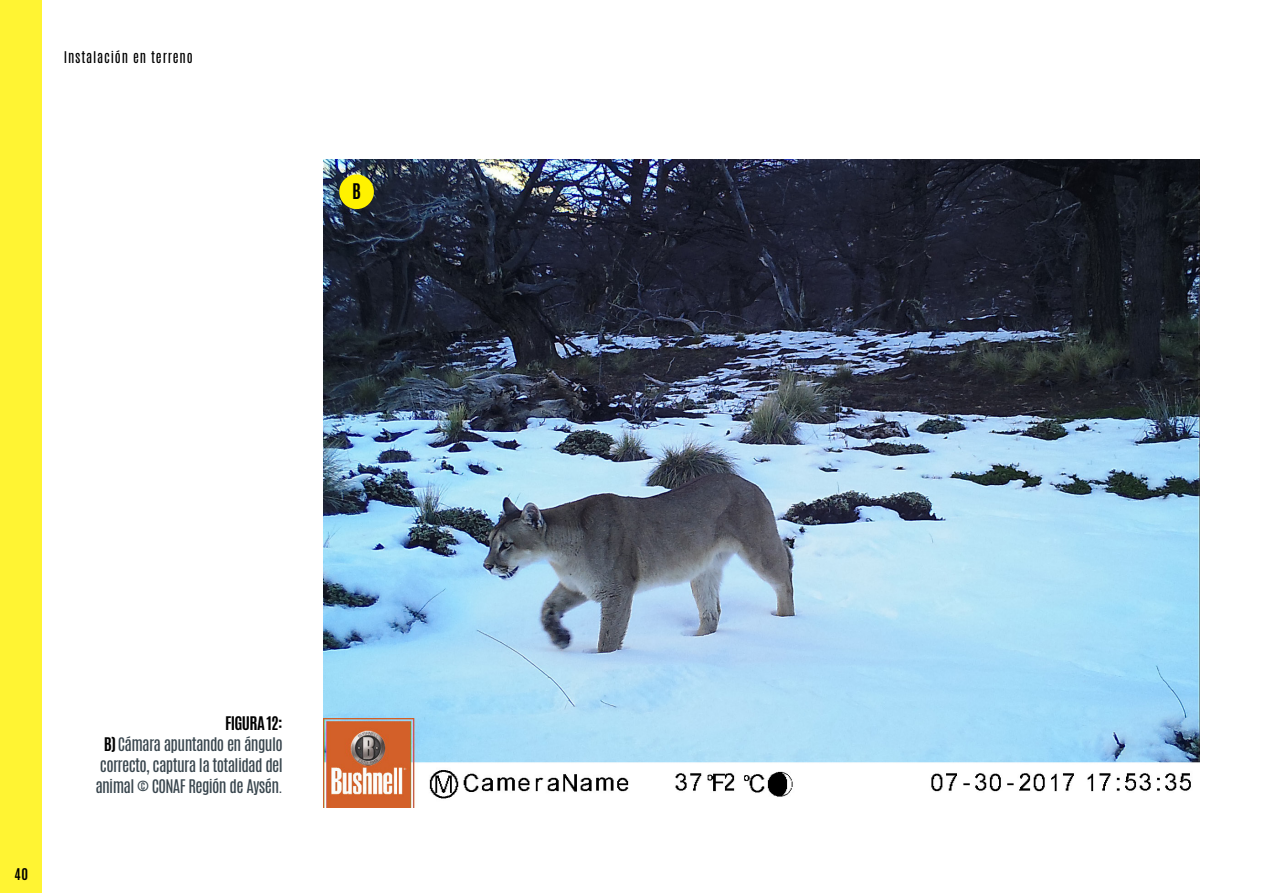
<style>
.page{position:relative;width:1263px;height:893px;background:#fff}
.page>*{position:absolute;margin:0;border:0;box-sizing:border-box;transform-origin:0 0}
.t1{font:700 18px "Antonio";color:#000}
.t2{font:15.6px/21px "Antonio";letter-spacing:-.04em;color:#39464e;text-align:right;scale:1.05 1}
.t3{font:13.5px "Antonio";letter-spacing:.06em;color:#000}
.t4{font:700 13.5px "Antonio";color:#000}
.s1{font-weight:700;color:#000}
.s2{font-size:16.5px}
</style>
<div class="page">
<div style="left:0;top:0;width:42px;height:893px;background:#fff433"></div>
<img style="left:323px;top:159px;width:876px;height:649px">
<div style="left:339px;top:174px;width:35px;height:35px;background:#fff200;border-radius:50%"></div>
<p class="t3" style="left:64px;top:48px;width:131px">Instalación en terreno</p>
<p class="t1" style="left:352px;top:177px;width:10px">B</p>
<p class="t4" style="left:14px;top:863px;width:15px">40</p>
<p class="t2" style="left:95px;top:713px;width:180px"><span class="s1">FIGURA 12:<br>B)</span> Cámara apuntando en ángulo correcto, captura la totalidad del animal <span class="s2">©</span> CONAF Región de Aysén.</p>
</div>
